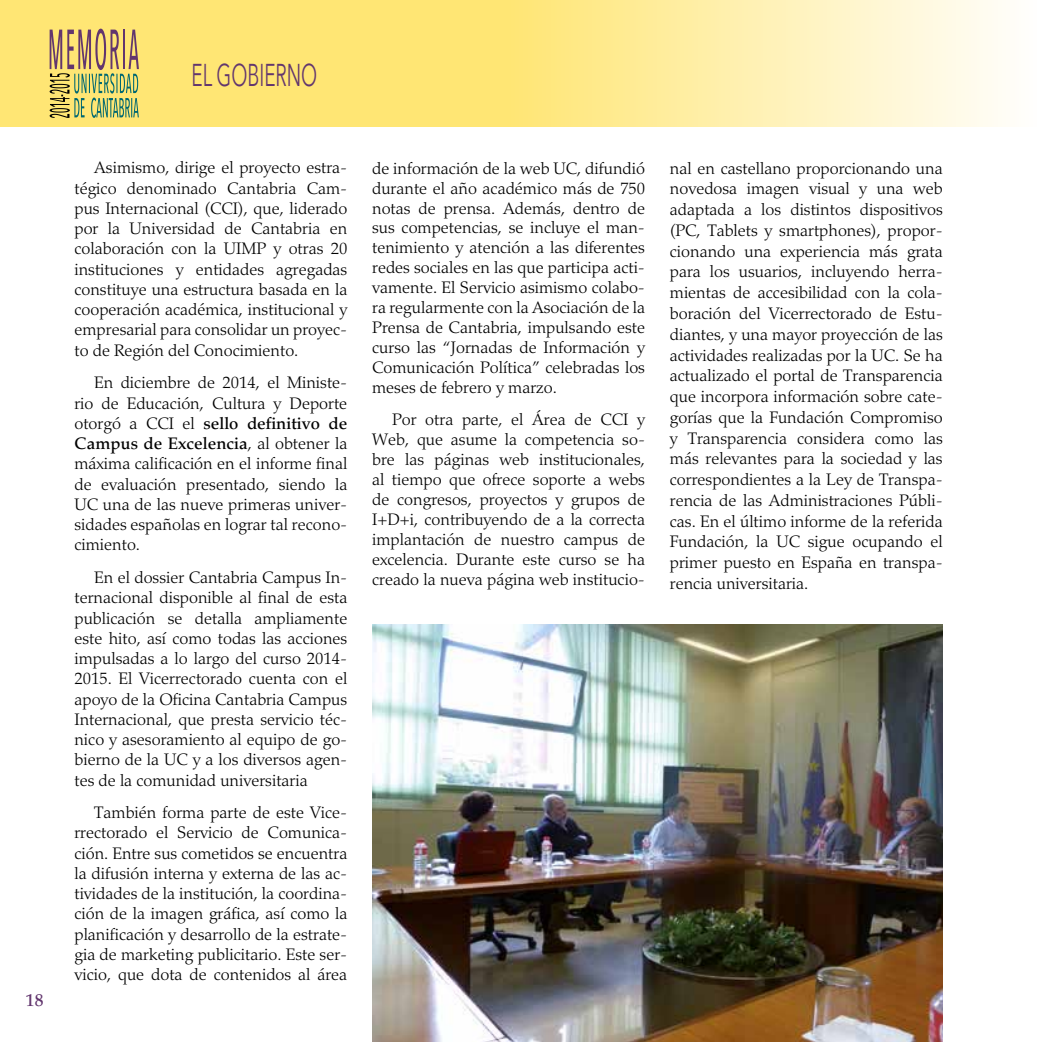
<style>
.page{position:relative;width:1042px;height:1042px;background:#fff}
.page>*{position:absolute;margin:0;border:0;box-sizing:border-box;transform-origin:0 0}
.t1{font:31.5px "Avenir Next";color:#62366e;scale:.6 1}
.t2{font:500 17.5px "Palatino";color:#62366e}
.t3{font:300 16.62px/20.3px "Palatino";color:#000;text-align:justify}
.s1{font-weight:500}
</style>
<div class="page">
<svg style="left:0;top:0;width:1002px;height:127px;background:#feeb95"></svg>
<svg style="left:50px;top:29px;width:89px;height:89px;background:#bfb26e"></svg>
<img style="left:372px;top:624px;width:571px;height:418px">
<p class="t2" style="left:26px;top:989px;width:19px">18</p>
<h1 class="t1" style="left:191px;top:48px;width:211px">EL GOBIERNO</h1>
<p class="t3" style="left:74px;top:158px;width:274px;text-indent:20px">Asimismo, dirige el proyecto estra&shy;tégico denominado Cantabria Cam&shy;pus Internacional (CCI), que, liderado por la Universidad de Cantabria en colaboración con la UIMP y otras 20 instituciones y entidades agregadas constituye una estructura basada en la cooperación académica, institucional y empresarial para consolidar un proyec&shy;to de Región del Conocimiento.</p>
<p class="t3" style="left:74px;top:373px;width:274px;text-indent:20px">En diciembre de 2014, el Ministe&shy;rio de Educación, Cultura y Deporte otorgó a CCI el <span class="s1">sello definitivo de Campus de Excelencia</span>, al obtener la máxima calificación en el informe final de evaluación presentado, siendo la UC una de las nueve primeras univer&shy;sidades españolas en lograr tal recono&shy;cimiento.</p>
<p class="t3" style="left:74px;top:567px;width:274px;text-indent:20px">En el dossier Cantabria Campus In&shy;ternacional disponible al final de esta publicación se detalla ampliamente este hito, así como todas las acciones impulsadas a lo largo del curso 2014- 2015. El Vicerrectorado cuenta con el apoyo de la Oficina Cantabria Campus Internacional, que presta servicio téc&shy;nico y asesoramiento al equipo de go&shy;bierno de la UC y a los diversos agen&shy;tes de la comunidad universitaria</p>
<p class="t3" style="left:74px;top:802px;width:274px;text-indent:20px">También forma parte de este Vice&shy;rrectorado el Servicio de Comunica&shy;ción. Entre sus cometidos se encuentra la difusión interna y externa de las ac&shy;tividades de la institución, la coordina&shy;ción de la imagen gráfica, así como la planificación y desarrollo de la estrate&shy;gia de marketing publicitario. Este ser&shy;vicio, que dota de contenidos al área</p>
<p class="t3" style="left:372px;top:158px;width:274px">de información de la web UC, difundió durante el año académico más de 750 notas de prensa. Además, dentro de sus competencias, se incluye el man&shy;tenimiento y atención a las diferentes redes sociales en las que participa acti&shy;vamente. El Servicio asimismo colabo&shy;ra regularmente con la Asociación de la Prensa de Cantabria, impulsando este curso las “Jornadas de Información y Comunicación Política” celebradas los meses de febrero y marzo.</p>
<p class="t3" style="left:372px;top:410px;width:274px;text-indent:20px">Por otra parte, el Área de CCI y Web, que asume la competencia so&shy;bre las páginas web institucionales, al tiempo que ofrece soporte a webs de congresos, proyectos y grupos de I+D+i, contribuyendo de a la correcta implantación de nuestro campus de excelencia. Durante este curso se ha creado la nueva página web institucio-</p>
<p class="t3" style="left:670px;top:158px;width:274px;line-height:20.8px">nal en castellano proporcionando una novedosa imagen visual y una web adaptada a los distintos dispositivos (PC, Tablets y smartphones), propor&shy;cionando una experiencia más grata para los usuarios, incluyendo herra&shy;mientas de accesibilidad con la cola&shy;boración del Vicerrectorado de Estu&shy;diantes, y una mayor proyección de las actividades realizadas por la UC. Se ha actualizado el portal de Transparencia que incorpora información sobre cate&shy;gorías que la Fundación Compromiso y Transparencia considera como las más relevantes para la sociedad y las correspondientes a la Ley de Transpa&shy;rencia de las Administraciones Públi&shy;cas. En el último informe de la referida Fundación, la UC sigue ocupando el primer puesto en España en transpa&shy;rencia universitaria.</p>
</div>
